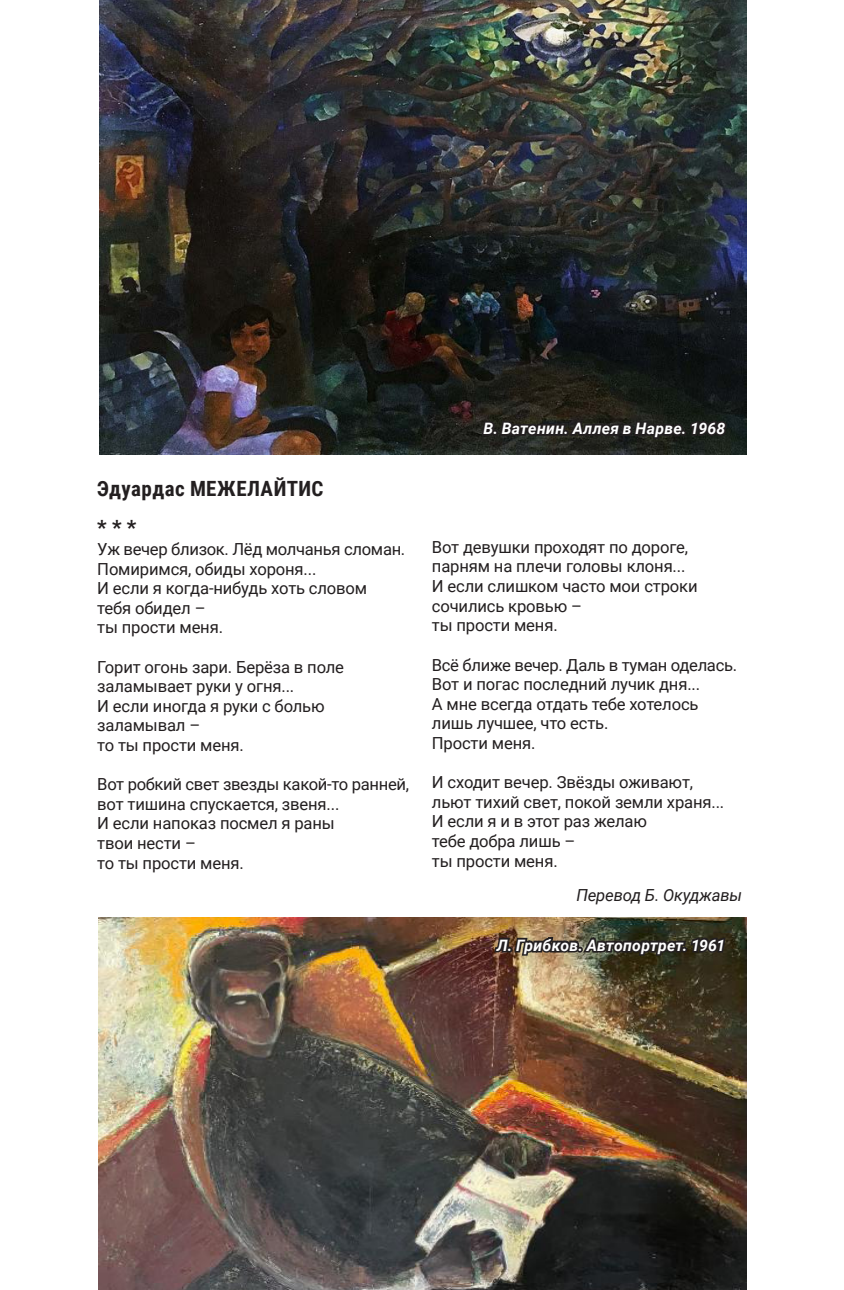
<style>
.page{position:relative;width:844px;height:1290px;background:#fff}
.page>*{position:absolute;margin:0;border:0;box-sizing:border-box;transform-origin:0 0}
.t1{font:700 21px/39.2px "Roboto Condensed";letter-spacing:.02em;color:#231f20}
.t2{font:16.62px/19.6px "Roboto";letter-spacing:-.01em;color:#231f20}
.t3{font:italic 16.62px "Roboto";letter-spacing:-.01em;color:#231f20}
.t4{font:italic 700 15.75px "Roboto";letter-spacing:.015em;color:#fff}
</style>
<div class="page">
<img style="left:99px;top:0;width:647px;height:454px">
<img style="left:98px;top:917px;width:648px;height:373px">
<img style="left:492px;top:917px;width:235px;height:82px">
<svg style="left:479px;top:391px;width:249px;height:64px;background:#21211c"></svg>
<p class="t1" style="left:97px;top:468px;width:228px">Эдуардас МЕЖЕЛАЙТИС * * *</p>
<p class="t2" style="left:97px;top:539px;width:309px">Уж вечер близок. Лёд молчанья сломан.<br>Помиримся, обиды хороня...<br>И если я когда-нибудь хоть словом тебя обидел –<br>ты прости меня.</p>
<p class="t2" style="left:97px;top:656px;width:248px">Горит огонь зари. Берёза в поле заламывает руки у огня...<br>И если иногда я руки с болью заламывал –<br>то ты прости меня.</p>
<p class="t2" style="left:97px;top:774px;width:313px">Вот робкий свет звезды какой-то ранней, вот тишина спускается, звеня...<br>И если напоказ посмел я раны<br>твои нести –<br>то ты прости меня.</p>
<p class="t4" style="left:483px;top:417px;width:243px">В. Ватенин. Аллея в Нарве. 1968</p>
<p class="t2" style="left:432px;top:536px;width:267px">Вот девушки проходят по дороге, парням на плечи головы клоня...<br>И если слишком часто мои строки сочились кровью –<br>ты прости меня.</p>
<p class="t2" style="left:432px;top:654px;width:306px">Всё ближе вечер. Даль в туман оделась.<br>Вот и погас последний лучик дня...<br>А мне всегда отдать тебе хотелось лишь лучшее, что есть.<br>Прости меня.</p>
<p class="t2" style="left:432px;top:772px;width:294px">И сходит вечер. Звёзды оживают, льют тихий свет, покой земли храня...<br>И если я и в этот раз желаю<br>тебе добра лишь –<br>ты прости меня.</p>
<p class="t3" style="left:576px;top:883px;width:167px">Перевод Б. Окуджавы</p>
<p class="t4" style="left:497px;top:934px;width:230px">Л. Грибков. Автопортрет. 1961</p>
</div>
